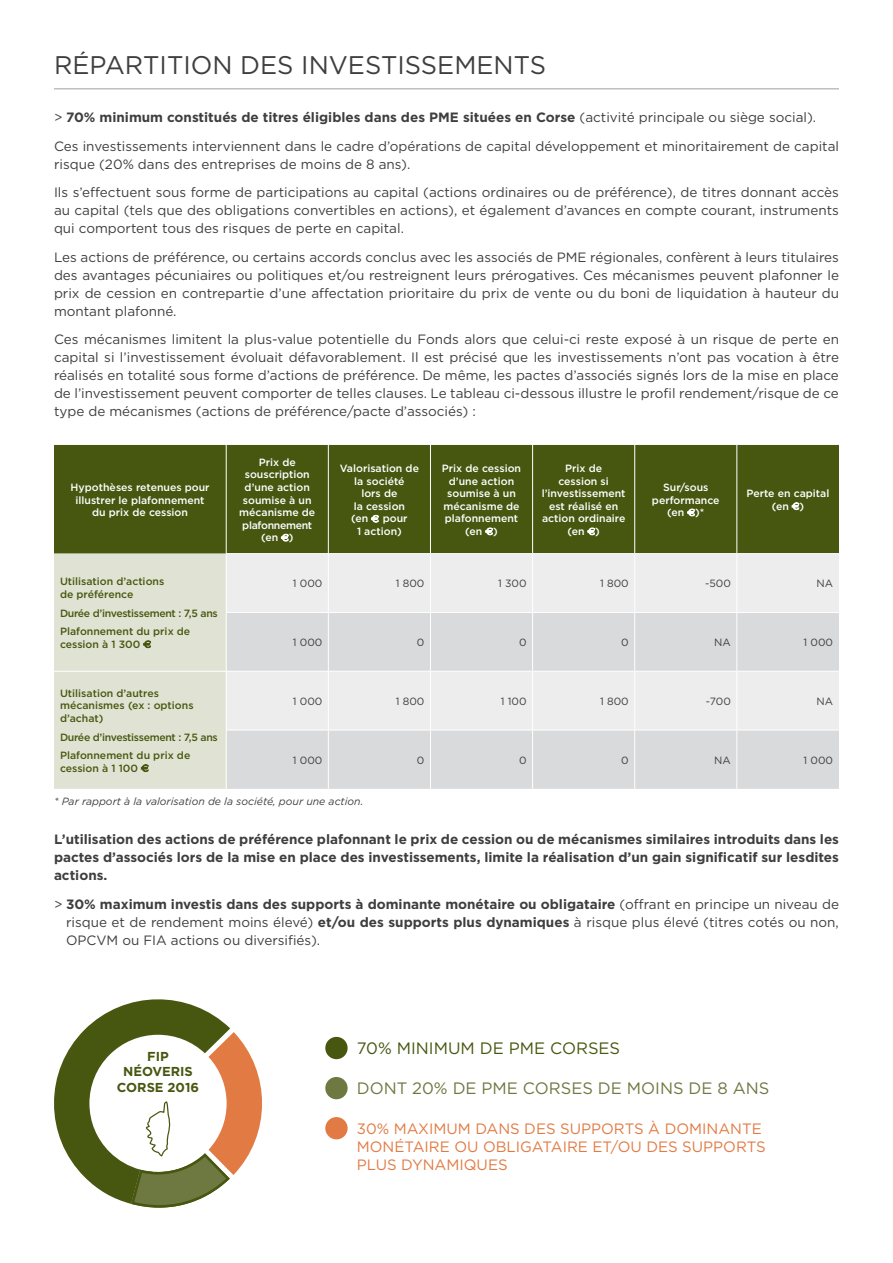
<style>
.page{position:relative;width:893px;height:1263px;background:#fff}
.page>*{position:absolute;margin:0;border:0;box-sizing:border-box;transform-origin:0 0}
.t1{font:25.5px "Gotham";color:#3e3e40}
.t2{font:16.5px "Gotham";color:#6e7841}
.t3{font:16.5px "Gotham";color:#475710}
.t4{font:15px/18px "Gotham";color:#e17b43}
.t5{font:13.5px/18px "Gotham";color:#3e3e40}
.t6{font:700 13.5px/18px "Gotham";color:#3e3e40;text-align:justify}
.t7{font:700 13.05px "Gotham";color:#475710}
.t8{font:500 10.5px/12.6px "Gotham";color:#fff;text-align:center}
.t9{font:500 10.5px/12.6px "Gotham";color:#475710}
.t10{font:500 10.5px/18.6px "Gotham";letter-spacing:-.03em;color:#475710}
.t11{font:10.5px "Gotham";color:#3e3e40}
.t12{font:italic 10.5px "Gotham";color:#3e3e40}
.s1{font-weight:700}
.s2{font-family:"Euro Collection";font-weight:400;font-size:9.75px}
</style>
<div class="page">
<hr style="left:54px;top:88px;width:785px;height:1px;background:#9d9ea0">
<div style="left:54px;top:445px;width:785px;height:109px;background:#475710"></div>
<div style="left:227px;top:554px;width:612px;height:58px;background:#ededee"></div>
<svg style="left:227px;top:613px;width:612px;height:176px;background:#dfe0e1"></svg>
<hr style="left:328px;top:445px;width:1px;height:108px;background:#fff">
<hr style="left:430px;top:445px;width:1px;height:108px;background:#fff">
<hr style="left:532px;top:445px;width:1px;height:108px;background:#fff">
<hr style="left:634px;top:445px;width:1px;height:108px;background:#fff">
<hr style="left:736px;top:445px;width:1px;height:108px;background:#fff">
<hr style="left:226px;top:553px;width:102px;height:1px;background:#fff">
<hr style="left:328px;top:553px;width:102px;height:1px;background:#fff">
<hr style="left:328px;top:554px;width:1px;height:58px;background:#fff">
<hr style="left:430px;top:553px;width:103px;height:1px;background:#fff">
<hr style="left:430px;top:554px;width:1px;height:58px;background:#fff">
<hr style="left:533px;top:553px;width:102px;height:1px;background:#fff">
<hr style="left:532px;top:554px;width:1px;height:58px;background:#fff">
<hr style="left:635px;top:553px;width:102px;height:1px;background:#fff">
<hr style="left:634px;top:554px;width:1px;height:58px;background:#fff">
<hr style="left:737px;top:553px;width:102px;height:1px;background:#fff">
<hr style="left:736px;top:554px;width:1px;height:58px;background:#fff">
<hr style="left:328px;top:613px;width:1px;height:58px;background:#fff">
<hr style="left:430px;top:613px;width:1px;height:58px;background:#fff">
<hr style="left:532px;top:613px;width:1px;height:58px;background:#fff">
<hr style="left:634px;top:613px;width:1px;height:58px;background:#fff">
<hr style="left:736px;top:613px;width:1px;height:58px;background:#fff">
<hr style="left:226px;top:671px;width:102px;height:1px;background:#fff">
<hr style="left:328px;top:671px;width:102px;height:1px;background:#fff">
<hr style="left:328px;top:672px;width:1px;height:58px;background:#fff">
<hr style="left:430px;top:671px;width:103px;height:1px;background:#fff">
<hr style="left:430px;top:672px;width:1px;height:58px;background:#fff">
<hr style="left:533px;top:671px;width:102px;height:1px;background:#fff">
<hr style="left:532px;top:672px;width:1px;height:58px;background:#fff">
<hr style="left:635px;top:671px;width:102px;height:1px;background:#fff">
<hr style="left:634px;top:672px;width:1px;height:58px;background:#fff">
<hr style="left:737px;top:671px;width:102px;height:1px;background:#fff">
<hr style="left:736px;top:672px;width:1px;height:58px;background:#fff">
<hr style="left:226px;top:730px;width:102px;height:1px;background:#fff">
<hr style="left:328px;top:730px;width:102px;height:1px;background:#fff">
<hr style="left:328px;top:730px;width:1px;height:59px;background:#fff">
<hr style="left:430px;top:730px;width:103px;height:1px;background:#fff">
<hr style="left:430px;top:730px;width:1px;height:59px;background:#fff">
<hr style="left:533px;top:730px;width:102px;height:1px;background:#fff">
<hr style="left:532px;top:730px;width:1px;height:59px;background:#fff">
<hr style="left:635px;top:730px;width:102px;height:1px;background:#fff">
<hr style="left:634px;top:730px;width:1px;height:59px;background:#fff">
<hr style="left:737px;top:730px;width:102px;height:1px;background:#fff">
<hr style="left:736px;top:730px;width:1px;height:59px;background:#fff">
<hr style="left:226px;top:445px;width:1px;height:108px;background:#fff">
<svg style="left:281px;top:534px;width:8px;height:7px"></svg>
<svg style="left:371px;top:515px;width:8px;height:7px"></svg>
<svg style="left:485px;top:528px;width:8px;height:7px"></svg>
<svg style="left:587px;top:528px;width:8px;height:7px"></svg>
<svg style="left:687px;top:509px;width:8px;height:7px"></svg>
<svg style="left:792px;top:502px;width:7px;height:8px"></svg>
<div style="left:54px;top:554px;width:172px;height:235px;background:#e0e3d3"></div>
<div style="left:325px;top:1037px;width:23px;height:22px;background:#475710;border-radius:50%"></div>
<div style="left:325px;top:1077px;width:23px;height:22px;background:#6e7841;border-radius:50%"></div>
<div style="left:325px;top:1117px;width:23px;height:22px;background:#e17b43;border-radius:50%"></div>
<svg style="left:54px;top:999px;width:208px;height:209px"></svg>
<h1 class="t1" style="left:54px;top:49px;width:494px">RÉPARTITION DES INVESTISSEMENTS</h1>
<p class="t5" style="left:54px;top:103px;width:786px;line-height:28.5px">&gt; <span class="s1">70% minimum constitués de titres éligibles dans des PME situées en Corse</span> (activité principale ou siège social).<br>Ces investissements interviennent dans le cadre d’opérations de capital développement et minoritairement de capital</p>
<p class="t5" style="left:54px;top:150px;width:786px;line-height:28.5px">risque (20% dans des entreprises de moins de 8 ans).<br>Ils s’effectuent sous forme de participations au capital (actions ordinaires ou de préférence), de titres donnant accès</p>
<p class="t5" style="left:54px;top:201px;width:786px">au capital (tels que des obligations convertibles en actions), et également d’avances en compte courant, instruments qui comportent tous des risques de perte en capital.</p>
<p class="t5" style="left:54px;top:248px;width:786px;text-align:justify">Les actions de préférence, ou certains accords conclus avec les associés de PME régionales, confèrent à leurs titulaires des avantages pécuniaires ou politiques et/ou restreignent leurs prérogatives. Ces mécanismes peuvent plafonner le prix de cession en contrepartie d’une affectation prioritaire du prix de vente ou du boni de liquidation à hauteur du montant plafonné.</p>
<p class="t5" style="left:54px;top:330px;width:786px;text-align:justify">Ces mécanismes limitent la plus-value potentielle du Fonds alors que celui-ci reste exposé à un risque de perte en capital si l’investissement évoluait défavorablement. Il est précisé que les investissements n’ont pas vocation à être réalisés en totalité sous forme d’actions de préférence. De même, les pactes d’associés signés lors de la mise en place de l’investissement peuvent comporter de telles clauses. Le tableau ci-dessous illustre le profil rendement/risque de ce type de mécanismes (actions de préférence/pacte d’associés) :</p>
<p class="t8" style="left:71px;top:481px;width:140px">Hypothèses retenues pour illustrer le plafonnement du prix de cession</p>
<p class="t9" style="left:60px;top:575px;width:106px">Utilisation d’actions de préférence</p>
<p class="t10" style="left:60px;top:603px;width:159px">Durée d’investissement : 7,5 ans<br>Plafonnement du prix de</p>
<p class="t9" style="left:60px;top:638px;width:93px">cession à 1 300 <span class="s2">E</span></p>
<p class="t8" style="left:239px;top:455px;width:78px">Prix de souscription d’une action soumise à un mécanisme de plafonnement (en <span class="s2">E</span>)</p>
<p class="t8" style="left:340px;top:462px;width:81px">Valorisation de la société<br>lors de<br>la cession<br>(en <span class="s2">E</span> pour<br>1 action)</p>
<p class="t8" style="left:442px;top:462px;width:81px">Prix de cession d’une action soumise à un mécanisme de plafonnement (en <span class="s2">E</span>)</p>
<p class="t8" style="left:542px;top:462px;width:85px">Prix de<br>cession si l’investissement est réalisé en action ordinaire (en <span class="s2">E</span>)</p>
<p class="t8" style="left:652px;top:481px;width:69px">Sur/sous performance (en <span class="s2">E</span>)*</p>
<p class="t8" style="left:746px;top:487px;width:84px">Perte en capital (en <span class="s2">E</span>)</p>
<p class="t11" style="left:293px;top:577px;width:31px">1 000</p>
<p class="t11" style="left:396px;top:577px;width:30px">1 800</p>
<p class="t11" style="left:498px;top:577px;width:30px">1 300</p>
<p class="t11" style="left:600px;top:577px;width:30px">1 800</p>
<p class="t11" style="left:705px;top:577px;width:27px">-500</p>
<p class="t11" style="left:816px;top:577px;width:18px">NA</p>
<p class="t11" style="left:293px;top:636px;width:31px">1 000</p>
<p class="t11" style="left:417px;top:636px;width:9px">0</p>
<p class="t11" style="left:519px;top:636px;width:9px">0</p>
<p class="t11" style="left:621px;top:636px;width:9px">0</p>
<p class="t11" style="left:714px;top:636px;width:18px">NA</p>
<p class="t11" style="left:804px;top:636px;width:31px">1 000</p>
<p class="t9" style="left:60px;top:687px;width:135px">Utilisation d’autres mécanismes (ex : options d’achat)</p>
<p class="t10" style="left:60px;top:727px;width:159px">Durée d’investissement : 7,5 ans<br>Plafonnement du prix de</p>
<p class="t9" style="left:60px;top:761px;width:90px">cession à 1 100 <span class="s2">E</span></p>
<p class="t11" style="left:293px;top:694px;width:31px">1 000</p>
<p class="t11" style="left:396px;top:694px;width:30px">1 800</p>
<p class="t11" style="left:501px;top:694px;width:27px">1 100</p>
<p class="t11" style="left:600px;top:694px;width:30px">1 800</p>
<p class="t11" style="left:706px;top:694px;width:26px">-700</p>
<p class="t11" style="left:816px;top:694px;width:18px">NA</p>
<p class="t11" style="left:293px;top:753px;width:31px">1 000</p>
<p class="t11" style="left:417px;top:753px;width:9px">0</p>
<p class="t11" style="left:519px;top:753px;width:9px">0</p>
<p class="t11" style="left:621px;top:753px;width:9px">0</p>
<p class="t11" style="left:714px;top:753px;width:18px">NA</p>
<p class="t11" style="left:804px;top:753px;width:31px">1 000</p>
<p class="t12" style="left:54px;top:795px;width:311px">* Par rapport à la valorisation de la société, pour une action.</p>
<p class="t6" style="left:54px;top:830px;width:786px">L’utilisation des actions de préférence plafonnant le prix de cession ou de mécanismes similaires introduits dans les pactes d’associés lors de la mise en place des investissements, limite la réalisation d’un gain significatif sur lesdites actions.</p>
<p class="t5" style="left:66px;top:895px;width:774px;text-align:justify;text-indent:-12px">&gt; <span class="s1">30% maximum investis dans des supports à dominante monétaire ou obligataire</span> (offrant en principe un niveau de risque et de rendement moins élevé) <span class="s1">et/ou des supports plus dynamiques</span> à risque plus élevé (titres cotés ou non, OPCVM ou FIA actions ou diversifiés).</p>
<p class="t7" style="left:147px;top:1047px;width:23px">FIP</p>
<p class="t7" style="left:123px;top:1063px;width:71px">NéOVERIS</p>
<p class="t7" style="left:117px;top:1078px;width:11px">corse</p>
<p class="t7" style="left:168px;top:1078px;width:33px">2016</p>
<p class="t3" style="left:357px;top:1037px;width:265px">70% MINIMUM DE PME CORSES</p>
<p class="t2" style="left:357px;top:1077px;width:414px">DONT 20% DE PME CORSES DE MOINS DE 8 ANS</p>
<p class="t4" style="left:357px;top:1119px;width:411px">30% MAXIMUM DANS DES SUPPORTS À DOMINANTE<br>MONÉTAIRE OU OBLIGATAIRE ET/OU DES SUPPORTS<br>PLUS DYNAMIQUES</p>
</div>
